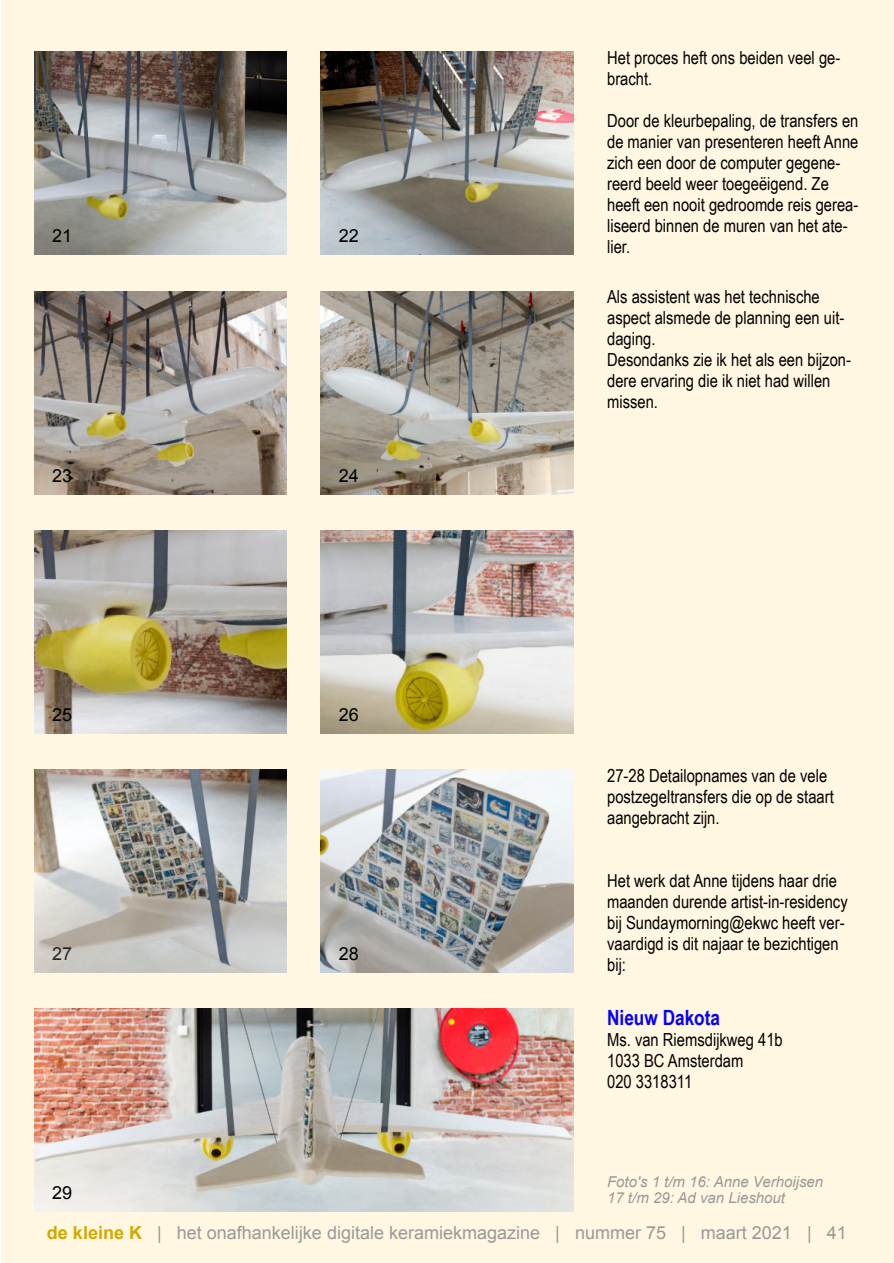
<style>
.page{position:relative;width:894px;height:1263px;background:#fff}
.page>*{position:absolute;margin:0;border:0;box-sizing:border-box;transform-origin:0 0}
.t1{font:700 21px "Arial Narrow";color:#0500ff}
.t2{font:18px/21px "Arial Narrow";color:#000}
.t3{font:18px "Arial";color:#9a9999}
.t4{font:18px "Arial";color:#000}
.t5{font:18px "Arial";color:rgb(0 0 0/.8)}
.t6{font:italic 15px/15.5px "Arial";color:#999}
.s1{font-weight:700;color:#d3a800}
</style>
<div class="page">
<div style="left:1px;top:0;width:892px;height:1263px;background:#fff7e1"></div>
<img style="left:34px;top:51px;width:252px;height:203px">
<img style="left:34px;top:292px;width:252px;height:203px">
<img style="left:34px;top:531px;width:252px;height:203px">
<img style="left:34px;top:770px;width:252px;height:203px">
<img style="left:34px;top:1009px;width:539px;height:203px">
<img style="left:320px;top:51px;width:253px;height:203px">
<img style="left:320px;top:292px;width:253px;height:203px">
<img style="left:320px;top:531px;width:253px;height:203px">
<img style="left:321px;top:770px;width:252px;height:203px">
<p class="t4" style="left:52px;top:229px;width:22px">21</p>
<p class="t4" style="left:339px;top:229px;width:22px">22</p>
<p class="t4" style="left:52px;top:469px;width:22px">23</p>
<p class="t4" style="left:339px;top:469px;width:22px">24</p>
<p class="t4" style="left:52px;top:708px;width:22px">25</p>
<p class="t5" style="left:52px;top:947px;width:22px">27</p>
<p class="t4" style="left:52px;top:1186px;width:22px">29</p>
<p class="t4" style="left:339px;top:708px;width:22px">26</p>
<p class="t4" style="left:339px;top:947px;width:22px">28</p>
<p class="t2" style="left:607px;top:49px;width:235px">Het proces heft ons beiden veel ge&shy;bracht.</p>
<p class="t2" style="left:607px;top:112px;width:253px">Door de kleurbepaling, de transfers en de manier van presenteren heeft Anne zich een door de computer gegene&shy;reerd beeld weer toegeëigend. Ze heeft een nooit gedroomde reis gerea&shy;liseerd binnen de muren van het ate&shy;lier.</p>
<p class="t2" style="left:607px;top:288px;width:245px">Als assistent was het technische aspect alsmede de planning een uit&shy;daging.<br>Desondanks zie ik het als een bĳzon&shy;dere ervaring die ik niet had willen missen.</p>
<p class="t2" style="left:607px;top:766px;width:228px">27-28 Detailopnames van de vele postzegeltransfers die op de staart aangebracht zĳn.</p>
<p class="t2" style="left:607px;top:871px;width:242px">Het werk dat Anne tĳdens haar drie maanden durende artist-in-residency bĳ Sundaymorning@ekwc heeft ver&shy;vaardigd is dit najaar te bezichtigen bĳ:</p>
<p class="t1" style="left:607px;top:1009px;width:114px">Nieuw Dakota</p>
<p class="t2" style="left:607px;top:1030px;width:177px">Ms. van Riemsdĳkweg 41b<br>1033 BC Amsterdam<br>020 3318311</p>
<p class="t6" style="left:607px;top:1176px;width:218px">Foto's 1 t/m 16: Anne Verhoĳsen<br>17 t/m 29: Ad van Lieshout</p>
<p class="t3" style="left:47px;top:1226px;width:801px"><span class="s1">de kleine K</span> | het onafhankelĳke digitale keramiekmagazine | nummer 75 | maart 2021 | 41</p>
</div>
